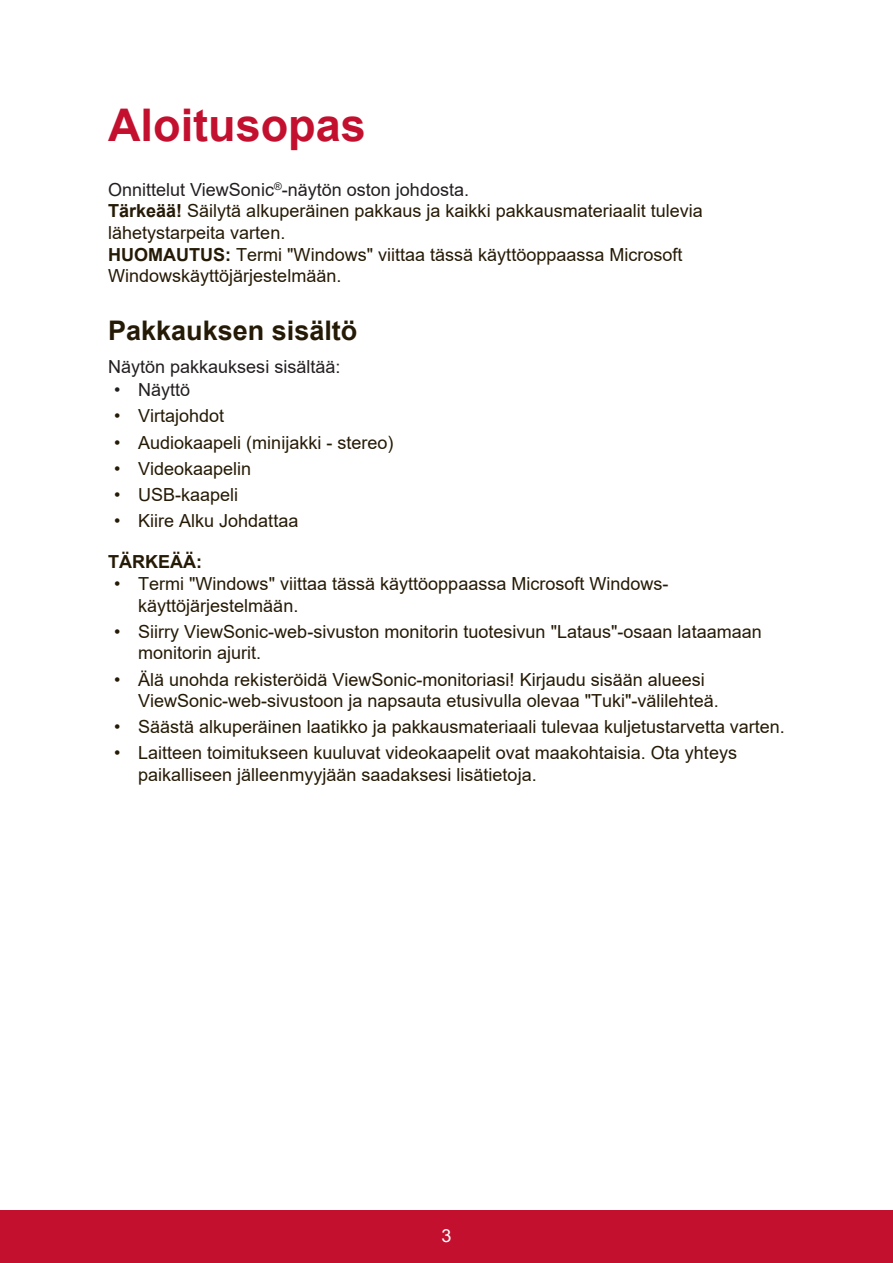
<style>
.page{position:relative;width:893px;height:1263px;background:#fff}
.page>*{position:absolute;margin:0;border:0;box-sizing:border-box;transform-origin:0 0}
.Heading_30{font:700 45px "Arial";color:#c3102f}
.Heading_18{font:700 27px "Arial";color:#251a05}
.Body{font:18px/21.6px "Arial";color:#251a05}
.Body-2{font:18px "Arial";color:#231f20}
.Body-3{font:700 18px "Arial";color:#251a05}
.t1{font:18px "Arial";color:#fff}
.s1{font-weight:700}
</style>
<div class="page">
<div style="left:0;top:1210px;width:892px;height:53px;background:#c3102f"></div>
<p class="Heading_30" style="left:108px;top:93px;width:259px">Aloitusopas</p>
<p class="Body-2" style="left:108px;top:177px;width:362px">Onnittelut ViewSonic<sup>®</sup>-näytön oston johdosta.</p>
<p class="Body" style="left:108px;top:200px;width:596px"><span class="s1">Tärkeää!</span> Säilytä alkuperäinen pakkaus ja kaikki pakkausmateriaalit tulevia lähetystarpeita varten.</p>
<p class="Body" style="left:108px;top:243px;width:575px"><span class="s1">HUOMAUTUS:</span> Termi "Windows" viittaa tässä käyttöoppaassa Microsoft<br>Windowskäyttöjärjestelmään.</p>
<p class="Heading_18" style="left:108px;top:311px;width:251px">Pakkauksen sisältö</p>
<p class="Body-2" style="left:108px;top:354px;width:234px">Näytön pakkauksesi sisältää:</p>
<p class="Body-2" style="left:114px;top:377px;width:78px">• Näyttö</p>
<p class="Body" style="left:114px;top:405px;width:112px">• Virtajohdot</p>
<p class="Body" style="left:114px;top:431px;width:281px">• Audiokaapeli (minijakki - stereo)</p>
<p class="Body" style="left:114px;top:457px;width:139px">• Videokaapelin</p>
<p class="Body" style="left:114px;top:483px;width:126px">• USB-kaapeli</p>
<p class="Body" style="left:114px;top:509px;width:186px">• Kiire Alku Johdattaa</p>
<p class="Body-3" style="left:108px;top:549px;width:95px">TÄRKEÄÄ:</p>
<p class="Body" style="left:138px;top:573px;width:531px;text-indent:-24px">• Termi "Windows" viittaa tässä käyttöoppaassa Microsoft Windows&shy;käyttöjärjestelmään.</p>
<p class="Body" style="left:138px;top:620px;width:624px;text-indent:-24px">• Siirry ViewSonic-web-sivuston monitorin tuotesivun "Lataus"-osaan lataamaan monitorin ajurit.</p>
<p class="Body" style="left:138px;top:668px;width:581px;text-indent:-24px">• Älä unohda rekisteröidä ViewSonic-monitoriasi! Kirjaudu sisään alueesi<br>ViewSonic-web-sivustoon ja napsauta etusivulla olevaa "Tuki"-välilehteä.</p>
<p class="Body" style="left:114px;top:716px;width:672px">• Säästä alkuperäinen laatikko ja pakkausmateriaali tulevaa kuljetustarvetta varten.</p>
<p class="Body" style="left:138px;top:742px;width:600px;text-indent:-24px">• Laitteen toimitukseen kuuluvat videokaapelit ovat maakohtaisia. Ota yhteys paikalliseen jälleenmyyjään saadaksesi lisätietoja.</p>
<p class="t1" style="left:441px;top:1223px;width:12px">3</p>
</div>
